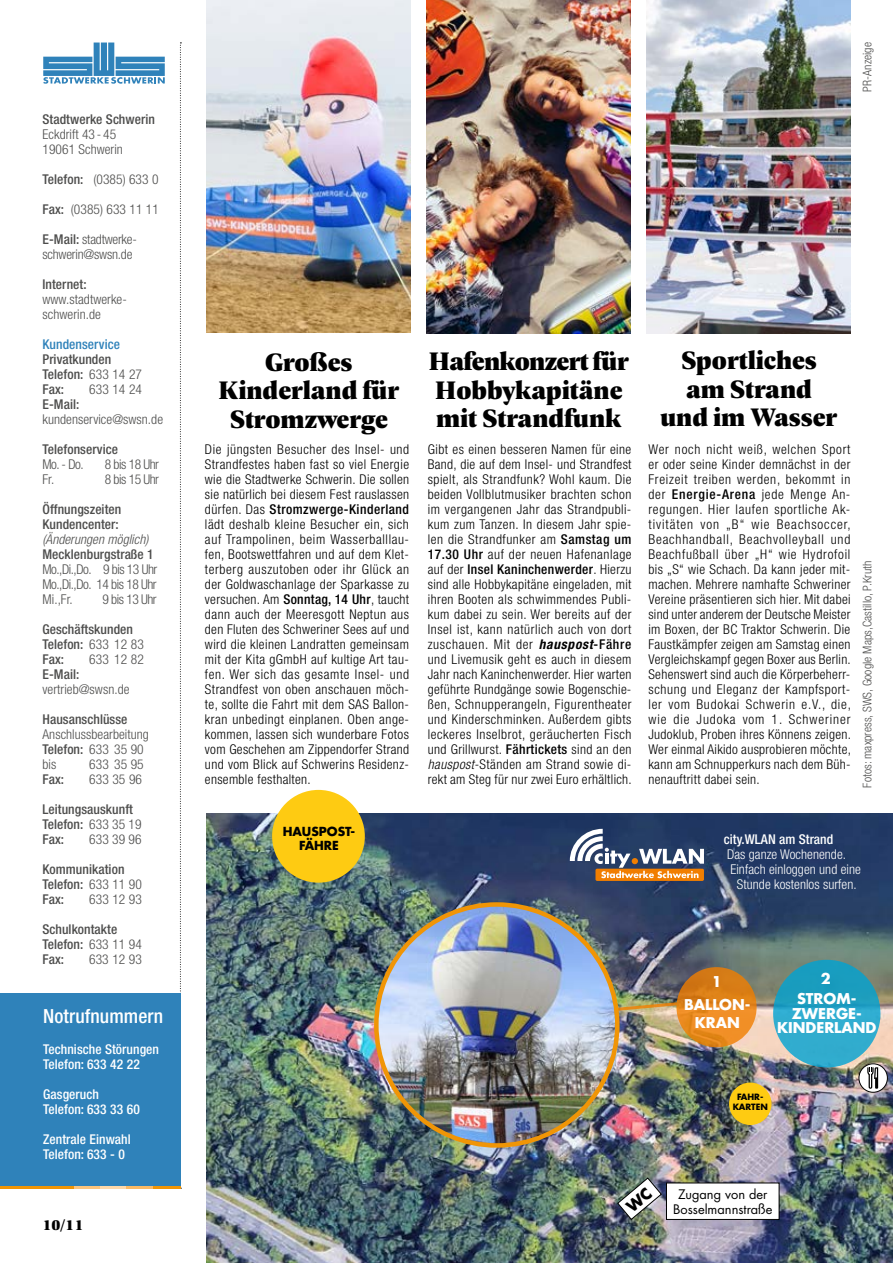
<style>
.page{position:relative;width:893px;height:1263px;background:#fff}
.page>*{position:absolute;margin:0;border:0;box-sizing:border-box;transform-origin:0 0}
.t1{font:900 27px/28.5px "Geller Headline";color:#000;text-align:center}
.t2{font:500 condensed 19.5px "Helvetica Neue LT Std";letter-spacing:.005em;color:#fff}
.t3{font:900 15px "Geller Headline";color:#000}
.t4{font:700 14.55px/14.5px "Futura LT Pro";color:#fff;text-align:center}
.t5{font:300 condensed 13.5px/15px "Helvetica Neue LT Std";letter-spacing:.025em;color:#000;text-align:justify}
.t6{font:300 condensed 13.5px/15px "Helvetica Neue LT Std";letter-spacing:.005em;color:#4d4d4c}
.t7{font:500 condensed 13.5px/15px "Helvetica Neue LT Std";letter-spacing:.005em;color:#4d4d4c}
.t8{font:500 condensed 13.5px/15px "Helvetica Neue LT Std";letter-spacing:.005em;color:#fff}
.t9{font:300 condensed 13.5px "Helvetica Neue LT Std";letter-spacing:.005em;color:#fff}
.t10{font:300 condensed 13.5px/15px "Helvetica Neue LT Std";letter-spacing:-.015em;color:#4d4d4c}
.t11{font:italic 300 condensed 13.5px "Helvetica Neue LT Std";letter-spacing:.005em;color:#4d4d4c}
.t12{font:500 condensed 13.5px "Helvetica Neue LT Std";letter-spacing:.005em;color:#2f82ba}
.t13{font:12.9px/15.5px "Futura LT Pro";color:#000;text-align:center}
.t14{font:700 12.15px/14.5px "Futura LT Pro";color:#000;text-align:center}
.t15{font:300 condensed 12px "Helvetica Neue LT Std";letter-spacing:.005em;color:#4d4d4c}
.t16{font:700 8.4px/10.2px "Futura LT Pro";color:#000;text-align:center}
.s1{font-weight:500}
.s2{font-weight:300}
.s3{font-weight:700;font-style:italic}
.s4{font-style:italic}
</style>
<div class="page">
<img style="left:427px;top:0;width:204px;height:334px">
<svg style="left:180px;top:43px;width:1px;height:950px"></svg>
<svg style="left:0;top:1185px;width:181px;height:4px"></svg>
<svg style="left:74px;top:1185px;width:26px;height:4px"></svg>
<svg style="left:100px;top:1185px;width:26px;height:4px"></svg>
<svg style="left:126px;top:1185px;width:26px;height:4px"></svg>
<div style="left:0;top:993px;width:181px;height:192px;background:#2f82ba"></div>
<img style="left:646px;top:0;width:204px;height:334px">
<img style="left:206px;top:0;width:204px;height:333px">
<img style="left:206px;top:813px;width:687px;height:450px">
<div style="left:272px;top:790px;width:93px;height:93px;background:#fecb12;border-radius:50%"></div>
<svg style="left:617px;top:1000px;width:60px;height:12px"></svg>
<img style="left:376px;top:904px;width:241px;height:241px;border-radius:120px">
<svg style="left:570px;top:829px;width:134px;height:52px"></svg>
<div style="left:729px;top:1082px;width:42px;height:43px;background:#fecb12;border-radius:50%"></div>
<svg style="left:676px;top:967px;width:81px;height:80px"></svg>
<div style="left:773px;top:960px;width:107px;height:107px;background:linear-gradient(to bottom,#159abc,#38b1d3);border-radius:50%"></div>
<div style="left:666px;top:1183px;width:113px;height:36px;background:#fff"></div>
<svg style="left:859px;top:1064px;width:28px;height:28px"></svg>
<div style="left:859px;top:1063px;width:29px;height:29px;border:1px solid #000;border-radius:50%"></div>
<svg style="left:867px;top:1067px;width:11px;height:22px"></svg>
<svg style="left:43px;top:43px;width:122px;height:41px"></svg>
<img style="left:617px;top:1177px;width:45px;height:43px">
<p class="t7" style="left:43px;top:111px;width:114px">Stadtwerke Schwerin</p>
<p class="t6" style="left:43px;top:126px;width:82px">Eckdrift 43 - 45<br>19061 Schwerin</p>
<p class="t6" style="left:43px;top:171px;width:118px"><span class="s1">Telefon:</span> (0385) 633 0</p>
<p class="t6" style="left:43px;top:201px;width:118px"><span class="s1">Fax:</span> (0385) 633 11 11</p>
<p class="t10" style="left:43px;top:231px;width:96px"><span class="s1">E-Mail:</span> stadtwerke&shy;schwerin@swsn.de</p>
<p class="t7" style="left:43px;top:276px;width:46px">Internet:</p>
<p class="t6" style="left:43px;top:291px;width:86px">www.stadtwerke&shy;schwe rin.de</p>
<p class="t12" style="left:43px;top:336px;width:79px">Kundenservice</p>
<p class="t7" style="left:43px;top:351px;width:101px">Privatkunden<br>Telefon: <span class="s2">633 14 27<br></span>Fax:</p>
<p class="t6" style="left:89px;top:381px;width:54px">633 14 24</p>
<p class="t7" style="left:43px;top:396px;width:38px">E-Mail:</p>
<p class="t6" style="left:43px;top:411px;width:122px">kundenservice@swsn.de</p>
<p class="t7" style="left:43px;top:441px;width:77px">Telefonservice</p>
<p class="t6" style="left:43px;top:456px;width:43px">Mo. - Do.</p>
<p class="t6" style="left:105px;top:456px;width:56px">8 bis 18 Uhr</p>
<p class="t6" style="left:43px;top:471px;width:13px">Fr.</p>
<p class="t6" style="left:105px;top:471px;width:56px">8 bis 15 Uhr</p>
<p class="t7" style="left:42px;top:501px;width:80px">Öffnungszeiten<br>Kundencenter:</p>
<p class="t11" style="left:42px;top:531px;width:107px">(Änderungen möglich)</p>
<p class="t7" style="left:42px;top:546px;width:113px">Mecklenburgstraße 1</p>
<p class="t6" style="left:42px;top:561px;width:116px;text-align:justify">Mo.,Di.,Do. 9 bis 13 Uhr Mo.,Di.,Do. 14 bis 18 Uhr Mi.,Fr.</p>
<p class="t6" style="left:103px;top:591px;width:56px">9 bis 13 Uhr</p>
<p class="t7" style="left:42px;top:621px;width:103px">Geschäftskunden<br>Telefon: <span class="s2">633 12 83<br></span>Fax:</p>
<p class="t6" style="left:89px;top:651px;width:56px">633 12 82</p>
<p class="t7" style="left:42px;top:666px;width:38px">E-Mail:</p>
<p class="t6" style="left:42px;top:681px;width:89px">vertrieb@swsn.de</p>
<p class="t7" style="left:42px;top:711px;width:87px">Hausanschlüsse</p>
<p class="t6" style="left:42px;top:726px;width:108px">Anschlussbearbeitung<br><span class="s1">Telefon:</span> 633 35 90 bis</p>
<p class="t6" style="left:89px;top:756px;width:56px">633 35 95</p>
<p class="t7" style="left:42px;top:771px;width:23px">Fax:</p>
<p class="t6" style="left:89px;top:771px;width:54px">633 35 96</p>
<p class="t7" style="left:42px;top:801px;width:101px">Leitungsauskunft<br>Telefon: <span class="s2">633 35 19<br></span>Fax:</p>
<p class="t6" style="left:89px;top:831px;width:54px">633 39 96</p>
<p class="t7" style="left:42px;top:861px;width:101px">Kommunikation<br>Telefon: <span class="s2">633 11 90<br></span>Fax:</p>
<p class="t6" style="left:89px;top:891px;width:54px">633 12 93</p>
<p class="t7" style="left:42px;top:921px;width:101px">Schulkontakte<br>Telefon: <span class="s2">633 11 94<br></span>Fax:</p>
<p class="t6" style="left:89px;top:951px;width:54px">633 12 93</p>
<h2 class="t2" style="left:43px;top:1004px;width:122px">Notrufnummern</h2>
<p class="t8" style="left:43px;top:1041px;width:117px">Technische Störungen<br>Telefon: 633 42 22</p>
<p class="t8" style="left:43px;top:1086px;width:98px">Gasgeruch<br>Telefon: 633 33 60</p>
<p class="t8" style="left:43px;top:1131px;width:89px">Zentrale Einwahl<br>Telefon: 633 - 0</p>
<p class="t3" style="left:43px;top:1214px;width:42px">10/11</p>
<p class="t15" style="left:860px;top:92px;width:51px;rotate:-90deg">PR-Anzeige</p>
<h1 class="t1" style="left:219px;top:346px;width:182px">Großes<br>Kinderland für<br>Stromzwerge</h1>
<h1 class="t1" style="left:429px;top:346px;width:202px;text-align:left">Hafenkonzert für<br>Hobbykapitäne mit Strandfunk</h1>
<h1 class="t1" style="left:660px;top:345px;width:178px">Sportliches am Strand und im Wasser</h1>
<p class="t5" style="left:205px;top:441px;width:206px">Die jüngsten Besucher des Insel- und Strandfestes haben fast so viel Energie wie die Stadtwerke Schwerin. Die sollen sie natürlich bei diesem Fest rauslassen dürfen. Das <span class="s1">Stromzwerge-Kinderland </span>lädt deshalb kleine Besucher ein, sich auf Trampolinen, beim Wasserballlau&shy;fen, Bootswettfahren und auf dem Klet&shy;terberg auszutoben oder ihr Glück an der Goldwaschanlage der Sparkasse zu versuchen. Am <span class="s1">Sonntag, 14 Uhr</span>, taucht dann auch der Meeresgott Neptun aus den Fluten des Schweriner Sees auf und wird die kleinen Landratten gemeinsam mit der Kita gGmbH auf kultige Art tau&shy;fen. Wer sich das gesamte Insel- und Strandfest von oben anschauen möch&shy;te, sollte die Fahrt mit dem SAS Ballon&shy;kran unbedingt einplanen. Oben ange&shy;kommen, lassen sich wunderbare Fotos vom Geschehen am Zippendorfer Strand und vom Blick auf Schwerins Residenz&shy;ensemble festhalten.</p>
<p class="t5" style="left:428px;top:441px;width:206px">Gibt es einen besseren Namen für eine Band, die auf dem Insel- und Strandfest spielt, als Strandfunk? Wohl kaum. Die beiden Vollblutmusiker brachten schon im vergangenen Jahr das Strandpubli&shy;kum zum Tanzen. In diesem Jahr spie&shy;len die Strandfunker am <span class="s1">Samstag um 17.30 Uhr</span> auf der neuen Hafenanlage auf der <span class="s1">Insel Kaninchenwerder</span>. Hierzu sind alle Hobbykapitäne eingeladen, mit ihren Booten als schwimmendes Publi&shy;kum dabei zu sein. Wer bereits auf der Insel ist, kann natürlich auch von dort zuschauen. Mit der <span class="s3">hauspost</span><span class="s1">-Fähre </span>und Livemusik geht es auch in diesem Jahr nach Kaninchenwerder. Hier warten geführte Rundgänge sowie Bogenschie&shy;ßen, Schnupperangeln, Figurentheater und Kinderschminken. Außerdem gibts leckeres Inselbrot, geräucherten Fisch und Grillwurst. <span class="s1">Fährtickets</span> sind an den <span class="s4">hauspost</span>-Ständen am Strand sowie di&shy;rekt am Steg für nur zwei Euro erhältlich.</p>
<p class="t5" style="left:648px;top:441px;width:204px">Wer noch nicht weiß, welchen Sport er oder seine Kinder demnächst in der Freizeit treiben werden, bekommt in der <span class="s1">Energie-Arena</span> jede Menge An&shy;regungen. Hier laufen sportliche Ak&shy;tivitäten von „B“ wie Beachsoccer, Beachhandball, Beachvolleyball und Beachfußball über „H“ wie Hydrofoil bis „S“ wie Schach. Da kann jeder mit&shy;machen. Mehrere namhafte Schweriner Vereine präsentieren sich hier. Mit dabei sind unter anderem der Deutsche Meister im Boxen, der BC Traktor Schwerin. Die Faustkämpfer zeigen am Samstag einen Vergleichskampf gegen Boxer aus Berlin.<br>Sehenswert sind auch die Körperbeherr&shy;schung und Eleganz der Kampfsport&shy;ler vom Budokai Schwerin e.V., die, wie die Judoka vom 1. Schweriner Judoklub, Proben ihres Könnens zeigen.<br>Wer einmal Aikido ausprobieren möchte, kann am Schnupperkurs nach dem Büh&shy;nenauftritt dabei sein.</p>
<p class="t15" style="left:860px;top:787px;width:229px;rotate:-90deg">Fotos: maxpress, SWS, Google Maps,Castillo, P.Kruth</p>
<p class="t14" style="left:283px;top:823px;width:74px">HAUSPOST-<br>FÄHRE</p>
<p class="t8" style="left:724px;top:831px;width:111px">city.WLAN am Strand</p>
<p class="t9" style="left:727px;top:846px;width:121px">Das ganze Wochenende.</p>
<p class="t9" style="left:730px;top:861px;width:132px">Einfach einloggen und eine</p>
<p class="t9" style="left:737px;top:876px;width:121px">Stunde kostenlos surfen.</p>
<p class="t4" style="left:712px;top:974px;width:11px">1</p>
<p class="t4" style="left:684px;top:996px;width:68px;line-height:17.4px">BALLON-<br>KRAN</p>
<p class="t4" style="left:821px;top:971px;width:11px">2</p>
<p class="t4" style="left:777px;top:991px;width:101px">STROM-<br>ZWERGE-<br>KINDERLAND</p>
<p class="t16" style="left:733px;top:1091px;width:37px">FAHR-<br>KARTEN</p>
<p class="t13" style="left:673px;top:1186px;width:101px">Zugang von der<br>Bosselmannstraße</p>
</div>
